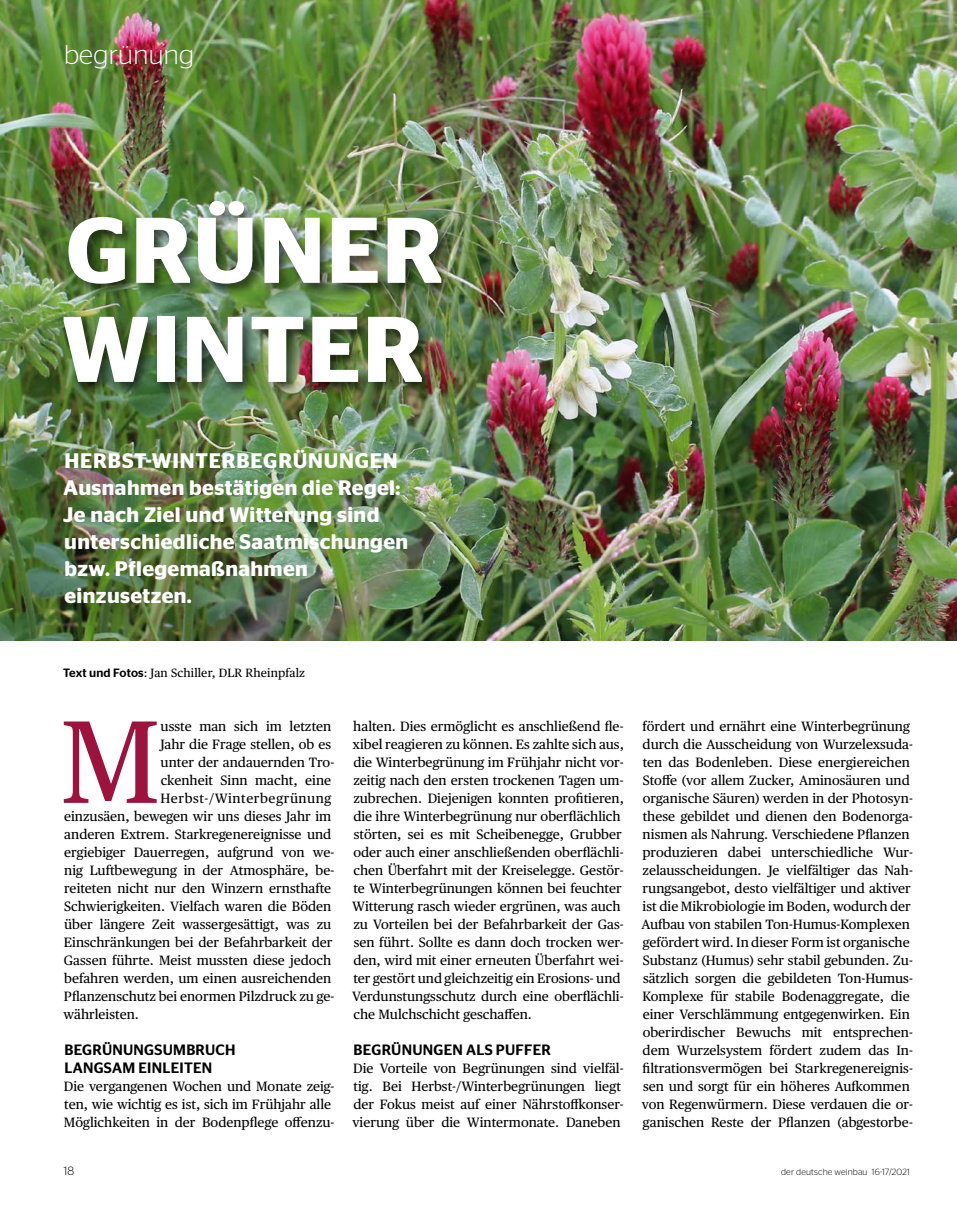
<style>
.page{position:relative;width:957px;height:1212px;background:#fff}
.page>*{position:absolute;margin:0;border:0;box-sizing:border-box;transform-origin:0 0}
.t1{font:117.45px "Publico Text";color:#9e133e}
.t2{font:600 93px/99px "Stag Sans";letter-spacing:.02em;color:#fff}
.t3{font:300 27px "Stag Sans";letter-spacing:.01em;color:#fff}
.t4{font:600 21px/27px "Stag Sans";letter-spacing:.02em;color:#fff}
.t5{font:500 15px/18px "Stag Sans";letter-spacing:.02em;color:#000}
.t6{font:13.5px/18px "Publico Text";color:#000}
.t7{font:13.5px "Publico Text";letter-spacing:.04em;color:#000}
.t8{font:12px "Publico Text";letter-spacing:.01em;color:#000}
.t9{font:300 12px "Stag Sans";color:#000}
.t10{font:300 9px "Stag Sans";letter-spacing:.015em;color:#000}
.s1{font-family:"Stag Sans";font-weight:500}
</style>
<div class="page">
<img style="left:0;top:0;width:957px;height:641px">
<div style="left:61px;top:198px;width:395px;height:199px;background:#000;opacity:.6"></div>
<h3 class="t3" style="left:64px;top:40px;width:131px">begrünung</h3>
<h2 class="t2" style="left:62px;top:201px;width:383px">GRÜNER<br>WINTER</h2>
<h3 class="t4" style="left:63px;top:447px;width:346px">HERBST-WINTERBEGRÜNUNGEN<br>Ausnahmen bestätigen die Regel:<br>Je nach Ziel und Witterung sind unterschiedliche Saatmischungen bzw. Pflegemaßnahmen einzusetzen.</h3>
<p class="t8" style="left:63px;top:664px;width:243px"><span class="s1">Text und Fotos</span>: Jan Schiller, DLR Rheinpfalz</p>
<h1 class="t1" style="left:60px;top:673px;width:102px">M</h1>
<p class="t6" style="left:161px;top:716px;width:172px">usste man sich im letzten</p>
<p class="t6" style="left:160px;top:734px;width:172px">Jahr die Frage stellen, ob es</p>
<p class="t6" style="left:161px;top:752px;width:175px">unter der andauernden Tro-</p>
<p class="t6" style="left:161px;top:770px;width:172px">ckenheit Sinn macht, eine</p>
<p class="t7" style="left:160px;top:788px;width:172px">Herbst-/Winterbegrünung</p>
<p class="t6" style="left:64px;top:806px;width:269px">einzusäen, bewegen wir uns dieses Jahr im</p>
<p class="t6" style="left:64px;top:824px;width:268px">anderen Extrem. Starkregenereignisse und</p>
<p class="t6" style="left:64px;top:842px;width:272px">ergiebiger Dauerregen, aufgrund von we-</p>
<p class="t6" style="left:64px;top:860px;width:272px">nig Luftbewegung in der Atmosphäre, be-</p>
<p class="t6" style="left:64px;top:878px;width:268px">reiteten nicht nur den Winzern ernsthafte</p>
<p class="t6" style="left:64px;top:896px;width:269px">Schwierigkeiten. Vielfach waren die Böden</p>
<p class="t6" style="left:64px;top:914px;width:269px">über längere Zeit wassergesättigt, was zu</p>
<p class="t6" style="left:64px;top:932px;width:270px">Einschränkungen bei der Befahrbarkeit der</p>
<p class="t6" style="left:64px;top:950px;width:269px">Gassen führte. Meist mussten diese jedoch</p>
<p class="t6" style="left:64px;top:968px;width:269px">befahren werden, um einen ausreichenden</p>
<p class="t6" style="left:64px;top:986px;width:272px">Pflanzenschutz bei enormen Pilzdruck zu ge-</p>
<p class="t6" style="left:64px;top:1004px;width:77px">währleisten.</p>
<p class="t5" style="left:64px;top:1040px;width:173px">BEGRÜNUNGSUMBRUCH<br>LANGSAM EINLEITEN</p>
<p class="t6" style="left:64px;top:1076px;width:272px">Die vergangenen Wochen und Monate zeig&shy;ten, wie wichtig es ist, sich im Frühjahr alle<br>Möglichkeiten in der Bodenpflege offenzu-</p>
<p class="t6" style="left:352px;top:716px;width:273px">halten. Dies ermöglicht es anschließend fle&shy;xibel reagieren zu können. Es zahlte sich aus, die Winterbegrünung im Frühjahr nicht vor&shy;zeitig nach den ersten trockenen Tagen um&shy;zubrechen. Diejenigen konnten profitieren, die ihre Winterbegrünung nur oberflächlich störten, sei es mit Scheibenegge, Grubber oder auch einer anschließenden oberflächli&shy;chen Überfahrt mit der Kreiselegge. Gestör&shy;te Winterbegrünungen können bei feuchter Witterung rasch wieder ergrünen, was auch zu Vorteilen bei der Befahrbarkeit der Gas&shy;sen führt. Sollte es dann doch trocken wer&shy;den, wird mit einer erneuten Überfahrt wei&shy;ter gestört und gleichzeitig ein Erosions- und Verdunstungsschutz durch eine oberflächli&shy;che Mulchschicht geschaffen.</p>
<p class="t5" style="left:353px;top:1040px;width:199px">BEGRÜNUNGEN ALS PUFFER</p>
<p class="t6" style="left:352px;top:1058px;width:272px">Die Vorteile von Begrünungen sind vielfäl&shy;tig. Bei Herbst-/Winterbegrünungen liegt der Fokus meist auf einer Nährstoffkonser&shy;vierung über die Wintermonate. Daneben</p>
<p class="t6" style="left:641px;top:716px;width:273px">fördert und ernährt eine Winterbegrünung durch die Ausscheidung von Wurzelexsuda&shy;ten das Bodenleben. Diese energiereichen Stoffe (vor allem Zucker, Aminosäuren und organische Säuren) werden in der Photosyn&shy;these gebildet und dienen den Bodenorga&shy;nismen als Nahrung. Verschiedene Pflanzen produzieren dabei unterschiedliche Wur&shy;zelausscheidungen. Je vielfältiger das Nah&shy;rungsangebot, desto vielfältiger und aktiver ist die Mikrobiologie im Boden, wodurch der Aufbau von stabilen Ton-Humus-Komplexen gefördert wird. In dieser Form ist organische Substanz (Humus) sehr stabil gebunden. Zu&shy;sätzlich sorgen die gebildeten Ton-Humus-Komplexe für stabile Bodenaggregate, die einer Verschlämmung entgegenwirken. Ein oberirdischer Bewuchs mit entsprechen&shy;dem Wurzelsystem fördert zudem das In&shy;filtrationsvermögen bei Starkregenereignis&shy;sen und sorgt für ein höheres Aufkommen von Regenwürmern. Diese verdauen die or&shy;ganischen Reste der Pflanzen (abgestorbe-</p>
<p class="t9" style="left:64px;top:1164px;width:12px">18</p>
<p class="t10" style="left:781px;top:1167px;width:130px">der deutsche weinbau 16-17/2021</p>
</div>
